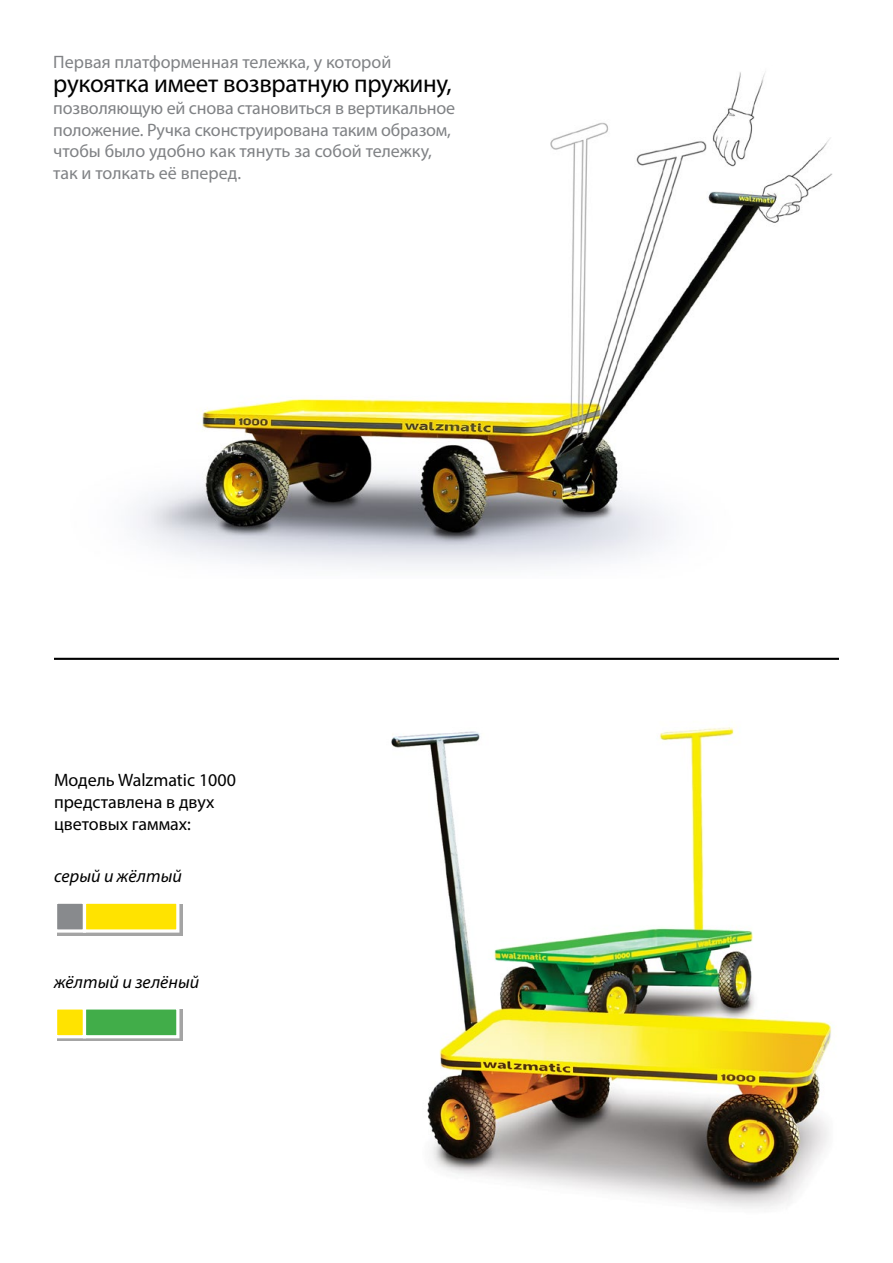
<style>
.page{position:relative;width:893px;height:1263px;background:#fff}
.page>*{position:absolute;margin:0;border:0;box-sizing:border-box;transform-origin:0 0}
.t1{font:25.5px "Myriad Pro";letter-spacing:-.01em;color:#000}
.t2{font:18px/21.6px "Myriad Pro";letter-spacing:-.005em;color:#808285}
.t3{font:18px/21.6px "Myriad Pro";color:#000}
.t4{font:italic 18px "Myriad Pro";letter-spacing:.005em;color:#000}
</style>
<div class="page">
<img style="left:133px;top:71px;width:700px;height:497px">
<img style="left:274px;top:657px;width:565px;height:552px">
<svg style="left:57px;top:904px;width:125px;height:31px"></svg>
<div style="left:54px;top:901px;width:32px;height:31px;background:#888a8d;border:3px solid #fff"></div>
<div style="left:83px;top:901px;width:96px;height:31px;background:#ffe300;border:3px solid #fff"></div>
<svg style="left:57px;top:1009px;width:125px;height:32px"></svg>
<div style="left:54px;top:1006px;width:32px;height:32px;background:#ffe300;border:3px solid #fff"></div>
<div style="left:83px;top:1006px;width:96px;height:32px;background:#41ad49;border:3px solid #fff"></div>
<hr style="left:54px;top:658px;width:785px;height:2px;background:#000">
<p class="t2" style="left:53px;top:51px;width:340px">Первая платформенная тележка, у которой</p>
<h1 class="t1" style="left:53px;top:68px;width:400px">рукоятка имеет возвратную пружину,</h1>
<p class="t2" style="left:53px;top:97px;width:403px">позволяющую ей снова становиться в вертикальное положение. Ручка сконструирована таким образом, чтобы было удобно как тянуть за собой тележку, так и толкать её вперед.</p>
<p class="t3" style="left:54px;top:769px;width:183px">Модель Walzmatic 1000 представлена в двух цветовых гаммах:</p>
<p class="t4" style="left:54px;top:865px;width:129px">серый и жёлтый</p>
<p class="t4" style="left:54px;top:971px;width:147px">жёлтый и зелёный</p>
</div>
